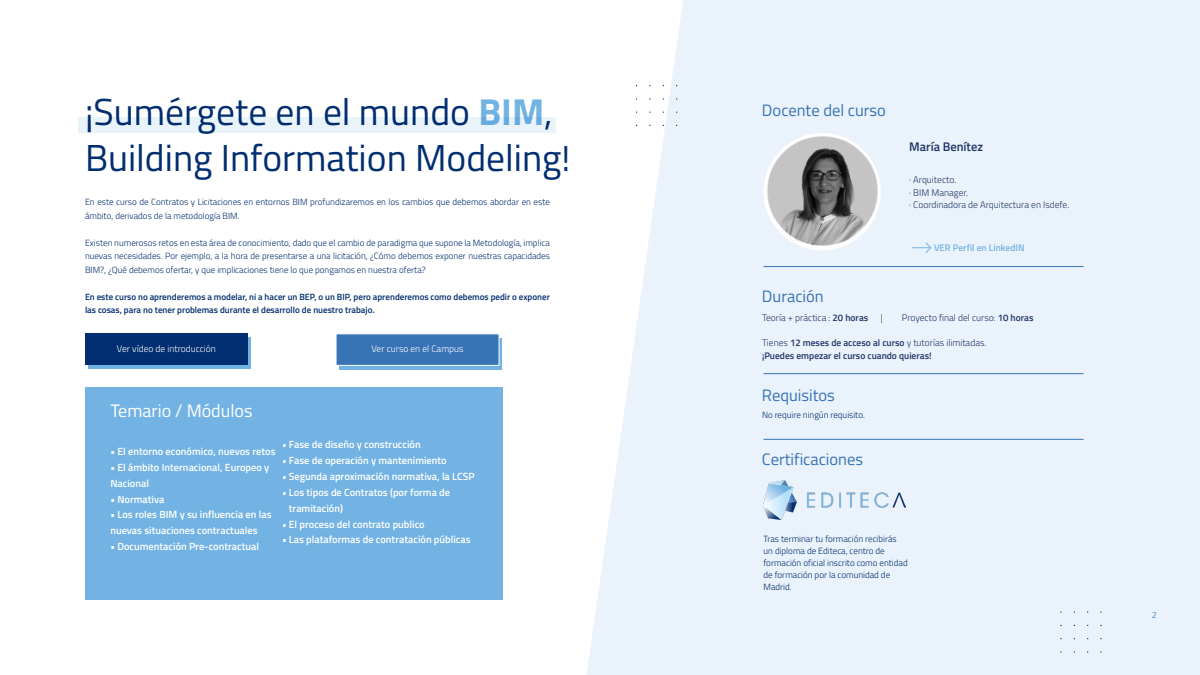
<style>
.page{position:relative;width:1200px;height:675px;background:#fff}
.page>*{position:absolute;margin:0;border:0;box-sizing:border-box;transform-origin:0 0}
.t1{font:37.55px/46px "Titillium Web";color:#002e70}
.t2{font:18.05px "Titillium Web";color:#fff}
.t3{font:16.5px "Titillium Web";color:#3873b5}
.t4{font:600 12.5px "Titillium Web";color:#223667}
.t5{font:600 10.4px/15.8px "Titillium Web";color:#fff}
.t6{font:300 9.5px/12.5px "Titillium Web";color:#223667}
.t7{font:600 9.5px/12.5px "Titillium Web";color:#223667}
.t8{font:300 9.5px "Titillium Web";color:#fff}
.t9{font:600 9.5px "Titillium";color:#72b3e3}
.t10{font:300 9px/12px "Titillium Web";color:#002e70}
.t11{font:600 9px/13.5px "Titillium Web";color:#002e70}
.t12{font:300 9px "Titillium Web";color:#3875b6}
.s1{font-weight:700;color:#72b3e3}
.s2{font-size:36px}
.s3{font-weight:600}
.s4{font-weight:300}
</style>
<div class="page">
<div style="left:540px;top:0;width:660px;height:675px;background:#eaf2fb"></div>
<svg style="left:85px;top:0;width:598px;height:675px"></svg>
<div style="left:78px;top:117px;width:478px;height:16px;background:#e8f3fa"></div>
<svg style="left:912px;top:242px;width:20px;height:11px"></svg>
<hr style="left:764px;top:266px;width:320px;height:1px;background:#3873b5">
<hr style="left:764px;top:374px;width:320px;height:1px;background:#3873b5">
<hr style="left:764px;top:439px;width:320px;height:1px;background:#3873b5">
<img style="left:764px;top:481px;width:141px;height:38px">
<div style="left:339px;top:338px;width:163px;height:31px;background:#70b3e3"></div>
<div style="left:336px;top:333px;width:164px;height:33px;background:#3873b5;border:1px solid #fff"></div>
<div style="left:88px;top:337px;width:163px;height:32px;background:#70b3e3"></div>
<div style="left:85px;top:333px;width:163px;height:32px;background:#002e70"></div>
<div style="left:85px;top:388px;width:417px;height:212px;background:#72b3e3"></div>
<img style="left:765px;top:135px;width:113px;height:114px">
<div style="left:764px;top:133px;width:117px;height:117px;border:2px solid #fff;border-radius:50%"></div>
<h1 class="t1" style="left:85px;top:87px;width:487px">¡Sumérgete en el mundo <span class="s1">BIM</span>,<br>Building Information Modeling<span class="s2">!</span></h1>
<p class="t10" style="left:85px;top:195px;width:467px;line-height:13.5px">En este curso de Contratos y Licitaciones en entornos BIM profundizaremos en los cambios que debemos abordar en este ámbito, derivados de la metodología BIM.</p>
<p class="t10" style="left:85px;top:235px;width:467px;line-height:13.5px;text-align:justify">Existen numerosos retos en esta área de conocimiento, dado que el cambio de paradigma que supone la Metodología, implica nuevas necesidades. Por ejemplo, a la hora de presentarse a una licitación, ¿Cómo debemos exponer nuestras capacidades BIM?, ¿Qué debemos ofertar, y que implicaciones tiene lo que pongamos en nuestra oferta?</p>
<p class="t11" style="left:85px;top:289px;width:466px">En este curso no aprenderemos a modelar, ni a hacer un BEP, o un BIP, pero aprenderemos como debemos pedir o exponer las cosas, para no tener problemas durante el desarrollo de nuestro trabajo.</p>
<p class="t8" style="left:117px;top:341px;width:101px">Ver vídeo de introducción</p>
<p class="t8" style="left:371px;top:342px;width:94px">Ver curso en el Campus</p>
<h2 class="t2" style="left:110px;top:398px;width:144px">Temario / Módulos</h2>
<p class="t5" style="left:110px;top:443px;width:167px">• El entorno económico, nuevos retos</p>
<p class="t5" style="left:110px;top:459px;width:160px">• El ámbito Internacional, Europeo y<br>Nacional</p>
<p class="t5" style="left:110px;top:490px;width:55px">• Normativa</p>
<p class="t5" style="left:110px;top:506px;width:163px">• Los roles BIM y su influencia en las nuevas situaciones contractuales</p>
<p class="t5" style="left:110px;top:538px;width:150px">• Documentación Pre-contractual</p>
<p class="t5" style="left:282px;top:436px;width:140px">• Fase de diseño y construcción</p>
<p class="t5" style="left:282px;top:452px;width:166px">• Fase de operación y mantenimiento</p>
<p class="t5" style="left:282px;top:468px;width:194px">• Segunda aproximación normativa, la LCSP</p>
<p class="t5" style="left:289px;top:484px;width:163px;text-indent:-7px">• Los tipos de Contratos (por forma de tramitación)</p>
<p class="t5" style="left:282px;top:515px;width:144px">• El proceso del contrato publico</p>
<p class="t5" style="left:282px;top:531px;width:190px">• Las plataformas de contratación públicas</p>
<h3 class="t3" style="left:762px;top:98px;width:125px">Docente del curso</h3>
<h3 class="t3" style="left:762px;top:285px;width:63px">Duración</h3>
<h3 class="t4" style="left:909px;top:137px;width:75px">María Benítez</h3>
<p class="t6" style="left:909px;top:173px;width:162px">· Arquitecto.<br>· BIM Manager.<br>· Coordinadora de Arquitectura en Isdefe.</p>
<p class="t9" style="left:934px;top:240px;width:92px">VER Perfil en LinkedIN</p>
<p class="t6" style="left:762px;top:311px;width:108px">Teoría + práctica : <span class="s3">20 horas</span></p>
<p class="t6" style="left:881px;top:311px;width:4px">|</p>
<p class="t6" style="left:902px;top:311px;width:133px">Proyecto final del curso: <span class="s3">10 horas</span></p>
<p class="t7" style="left:762px;top:336px;width:226px"><span class="s4">Tienes</span> 12 meses de acceso al curso <span class="s4">y tutorías ilimitadas. </span>¡Puedes empezar el curso cuando quieras!</p>
<h3 class="t3" style="left:762px;top:383px;width:74px">Requisitos</h3>
<p class="t10" style="left:762px;top:408px;width:105px">No require ningún requisito.</p>
<h3 class="t3" style="left:762px;top:447px;width:103px">Certificaciones</h3>
<p class="t10" style="left:764px;top:532px;width:146px">Tras terminar tu formación recibirás un diploma de Editeca, centro de formación oficial inscrito como entidad de formación por la comunidad de<br>Madrid.</p>
<p class="t12" style="left:1152px;top:608px;width:7px">2</p>
</div>
